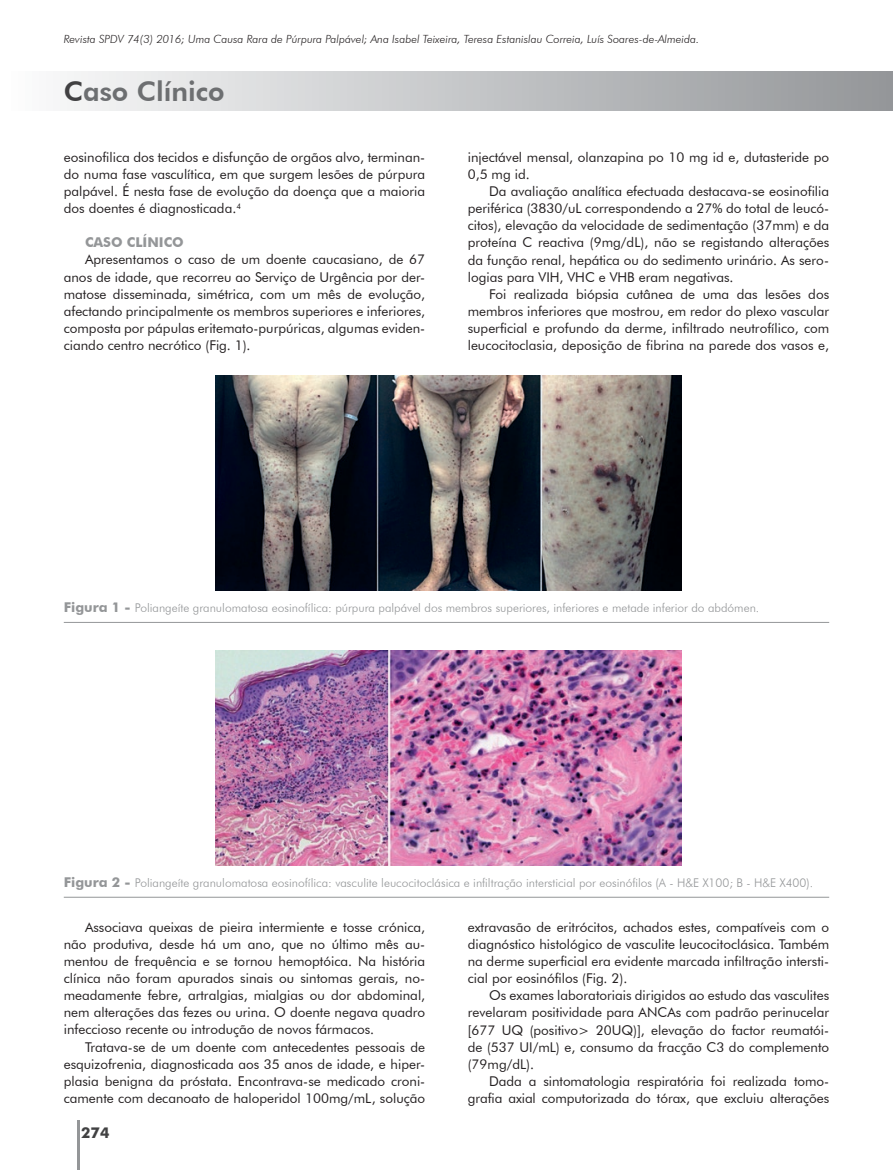
<style>
.page{position:relative;width:893px;height:1170px;background:#fff}
.page>*{position:absolute;margin:0;border:0;box-sizing:border-box;transform-origin:0 0}
.t1{font:800 27px "Futura BT";color:#6d6f71}
.t2{font:700 15px "Futura BT";color:#414142}
.t3{font:13.5px/17.1px "Futura BT";color:#231f20;text-align:justify}
.t4{font:700 13.5px "Futura BT";color:#949698}
.t5{font:300 12px "Futura BT";color:#949698}
.t6{font:italic 300 11.25px "Futura BT";color:#231f20}
.s1{color:#414142}
.s2{font-weight:700;font-size:13.5px}
</style>
<div class="page">
<hr style="left:77px;top:1120px;width:3px;height:49px;background:#949698">
<div style="left:0;top:72px;width:893px;height:38px;background:linear-gradient(to right,#fdfdfd,#939598)"></div>
<hr style="left:64px;top:622px;width:765px;height:1px;background:#949698">
<img style="left:216px;top:375px;width:465px;height:216px">
<hr style="left:64px;top:896px;width:765px;height:1px;background:#949698">
<img style="left:216px;top:650px;width:465px;height:215px">
<p class="t6" style="left:64px;top:32px;width:637px">Revista SPDV 74(3) 2016; Uma Causa Rara de Púrpura Palpável; Ana Isabel Teixeira, Teresa Estanislau Correia, Luís Soares-de-Almeida.</p>
<h1 class="t1" style="left:64px;top:75px;width:162px"><span class="s1">C</span>aso Clínico</h1>
<p class="t3" style="left:64px;top:148px;width:363px">eosinofilica dos tecidos e disfunção de orgãos alvo, terminan&shy;do numa fase vasculítica, em que surgem lesões de púrpura palpável. É nesta fase de evolução da doença que a maioria dos doentes é diagnosticada.<sup>4</sup></p>
<p class="t4" style="left:85px;top:234px;width:100px">CASO CLÍNICO</p>
<p class="t3" style="left:64px;top:251px;width:363px;text-indent:21px">Apresentamos o caso de um doente caucasiano, de 67 anos de idade, que recorreu ao Serviço de Urgência por der&shy;matose disseminada, simétrica, com um mês de evolução, afectando principalmente os membros superiores e inferiores, composta por pápulas eritemato-purpúricas, algumas eviden&shy;ciando centro necrótico (Fig. 1).</p>
<p class="t3" style="left:468px;top:148px;width:363px">injectável mensal, olanzapina po 10 mg id e, dutasteride po<br>0,5 mg id.</p>
<p class="t3" style="left:468px;top:182px;width:363px;text-indent:21px">Da avaliação analítica efectuada destacava-se eosinofilia periférica (3830/uL correspondendo a 27% do total de leucó&shy;citos), elevação da velocidade de sedimentação (37mm) e da proteína C reactiva (9mg/dL), não se registando alterações da função renal, hepática ou do sedimento urinário. As sero&shy;logias para VIH, VHC e VHB eram negativas.</p>
<p class="t3" style="left:468px;top:285px;width:363px;text-indent:21px">Foi realizada biópsia cutânea de uma das lesões dos membros inferiores que mostrou, em redor do plexo vascular superficial e profundo da derme, infiltrado neutrofílico, com leucocitoclasia, deposição de fibrina na parede dos vasos e,</p>
<p class="t5" style="left:64px;top:600px;width:697px"><span class="s2">Figura 1 -</span> Poliangeíte granulomatosa eosinofílica: púrpura palpável dos membros superiores, inferiores e metade inferior do abdómen.</p>
<p class="t5" style="left:64px;top:875px;width:751px"><span class="s2">Figura 2 -</span> Poliangeíte granulomatosa eosinofílica: vasculite leucocitoclásica e infiltração intersticial por eosinófilos (A - H&amp;E X100; B - H&amp;E X400).</p>
<p class="t3" style="left:64px;top:918px;width:363px;text-indent:21px">Associava queixas de pieira intermiente e tosse crónica, não produtiva, desde há um ano, que no último mês au&shy;mentou de frequência e se tornou hemoptóica. Na história clínica não foram apurados sinais ou sintomas gerais, no&shy;meadamente febre, artralgias, mialgias ou dor abdominal, nem alterações das fezes ou urina. O doente negava quadro infeccioso recente ou introdução de novos fármacos.</p>
<p class="t3" style="left:64px;top:1037px;width:363px;text-indent:21px">Tratava-se de um doente com antecedentes pessoais de esquizofrenia, diagnosticada aos 35 anos de idade, e hiper&shy;plasia benigna da próstata. Encontrava-se medicado croni&shy;camente com decanoato de haloperidol 100mg/mL, solução</p>
<p class="t2" style="left:81px;top:1123px;width:30px">274</p>
<p class="t3" style="left:468px;top:918px;width:363px">extravasão de eritrócitos, achados estes, compatíveis com o diagnóstico histológico de vasculite leucocitoclásica. Também na derme superficial era evidente marcada infiltração intersti&shy;cial por eosinófilos (Fig. 2).</p>
<p class="t3" style="left:468px;top:986px;width:363px;text-indent:21px">Os exames laboratoriais dirigidos ao estudo das vasculites revelaram positividade para ANCAs com padrão perinucelar [677 UQ (positivo&gt; 20UQ)], elevação do factor reumatói&shy;de (537 UI/mL) e, consumo da fracção C3 do complemento (79mg/dL).</p>
<p class="t3" style="left:468px;top:1072px;width:363px;text-align:right">Dada a sintomatologia respiratória foi realizada tomo&shy;grafia axial computorizada do tórax, que excluiu alterações</p>
</div>
